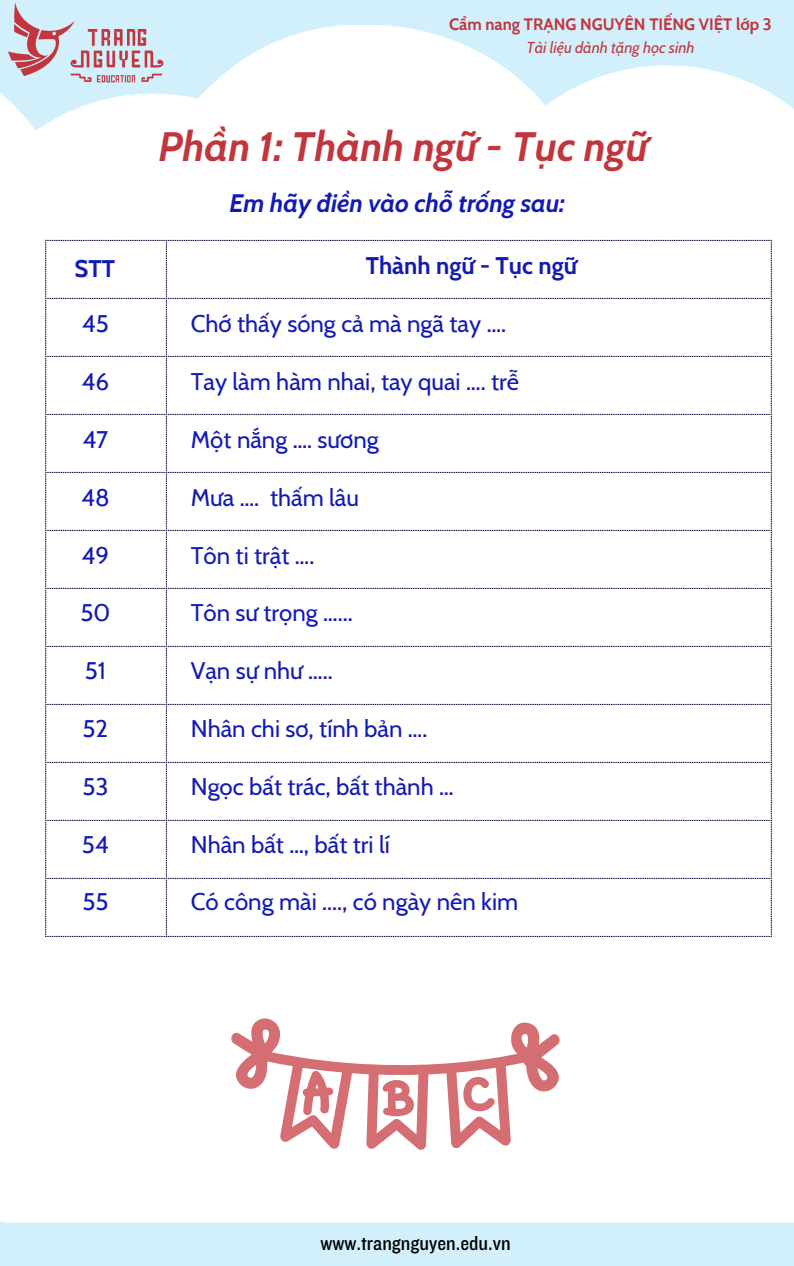
<style>
.page{position:relative;width:794px;height:1266px;background:#fff}
.page>*{position:absolute;margin:0;border:0;box-sizing:border-box;transform-origin:0 0}
.t1{font:italic 700 40.95px "Cabin";color:#c3353c}
.t2{font:italic 700 25.2px "Cabin";color:#121ab6}
.t3{font:24px "Cabin";color:#121ab6}
.t4{font:700 24px "Cabin";color:#121ab6}
.t5{font:21px "Knockout 30";color:#000}
.t6{font:700 16.5px "Cabin";color:#c3353c}
.t7{font:italic 15.75px "Cabin";color:#c3353c}
</style>
<div class="page">
<div style="left:0;top:0;width:793px;height:1266px;background:#d1f0fc"></div>
<svg style="left:0;top:25px;width:793px;height:317px;fill:#fff"></svg>
<div style="left:0;top:342px;width:793px;height:880px;background:#fff"></div>
<img style="left:7px;top:2px;width:157px;height:84px">
<div style="left:45px;top:240px;width:122px;height:697px;background:#fff"></div>
<div style="left:168px;top:240px;width:603px;height:697px;background:#fff"></div>
<svg style="left:226px;top:1017px;width:341px;height:133px;background:#f1d0d2"></svg>
<p class="t6" style="left:449px;top:14px;width:324px">Cẩm nang TRẠNG NGUYÊN TIẾNG VIỆT lớp 3</p>
<p class="t7" style="left:526px;top:38px;width:169px">Tài liệu dành tặng học sinh</p>
<p class="t1" style="left:158px;top:122px;width:491px">Phần 1: Thành ngữ - Tục ngữ</p>
<p class="t4" style="left:74px;top:254px;width:42px">STT</p>
<p class="t3" style="left:82px;top:309px;width:28px">45</p>
<p class="t2" style="left:229px;top:188px;width:336px">Em hãy điền vào chỗ trống sau:</p>
<p class="t4" style="left:365px;top:250px;width:213px">Thành ngữ - Tục ngữ</p>
<p class="t3" style="left:191px;top:309px;width:317px">Chớ thấy sóng cả mà ngã tay ….</p>
<p class="t3" style="left:82px;top:367px;width:29px">46</p>
<p class="t3" style="left:191px;top:367px;width:329px">Tay làm hàm nhai, tay quai …. trễ</p>
<p class="t3" style="left:82px;top:425px;width:27px">47</p>
<p class="t3" style="left:191px;top:425px;width:189px">Một nắng …. sương</p>
<p class="t3" style="left:81px;top:483px;width:30px">48</p>
<p class="t3" style="left:191px;top:483px;width:170px">Mưa …. thấm lâu</p>
<p class="t3" style="left:82px;top:540px;width:29px">49</p>
<p class="t3" style="left:191px;top:540px;width:125px">Tôn ti trật ….</p>
<p class="t3" style="left:80px;top:598px;width:31px">50</p>
<p class="t3" style="left:191px;top:598px;width:163px">Tôn sư trọng …...</p>
<p class="t3" style="left:85px;top:656px;width:22px">51</p>
<p class="t3" style="left:191px;top:656px;width:143px">Vạn sự như …..</p>
<p class="t3" style="left:83px;top:714px;width:27px">52</p>
<p class="t3" style="left:191px;top:714px;width:238px">Nhân chi sơ, tính bản ….</p>
<p class="t3" style="left:82px;top:771px;width:27px">53</p>
<p class="t3" style="left:191px;top:771px;width:264px">Ngọc bất trác, bất thành …</p>
<p class="t3" style="left:82px;top:829px;width:28px">54</p>
<p class="t3" style="left:191px;top:829px;width:200px">Nhân bất …, bất tri lí</p>
<p class="t3" style="left:82px;top:887px;width:27px">55</p>
<p class="t3" style="left:191px;top:887px;width:329px">Có công mài ...., có ngày nên kim</p>
<p class="t5" style="left:320px;top:1229px;width:192px">www.trangnguyen.edu.vn</p>
</div>
